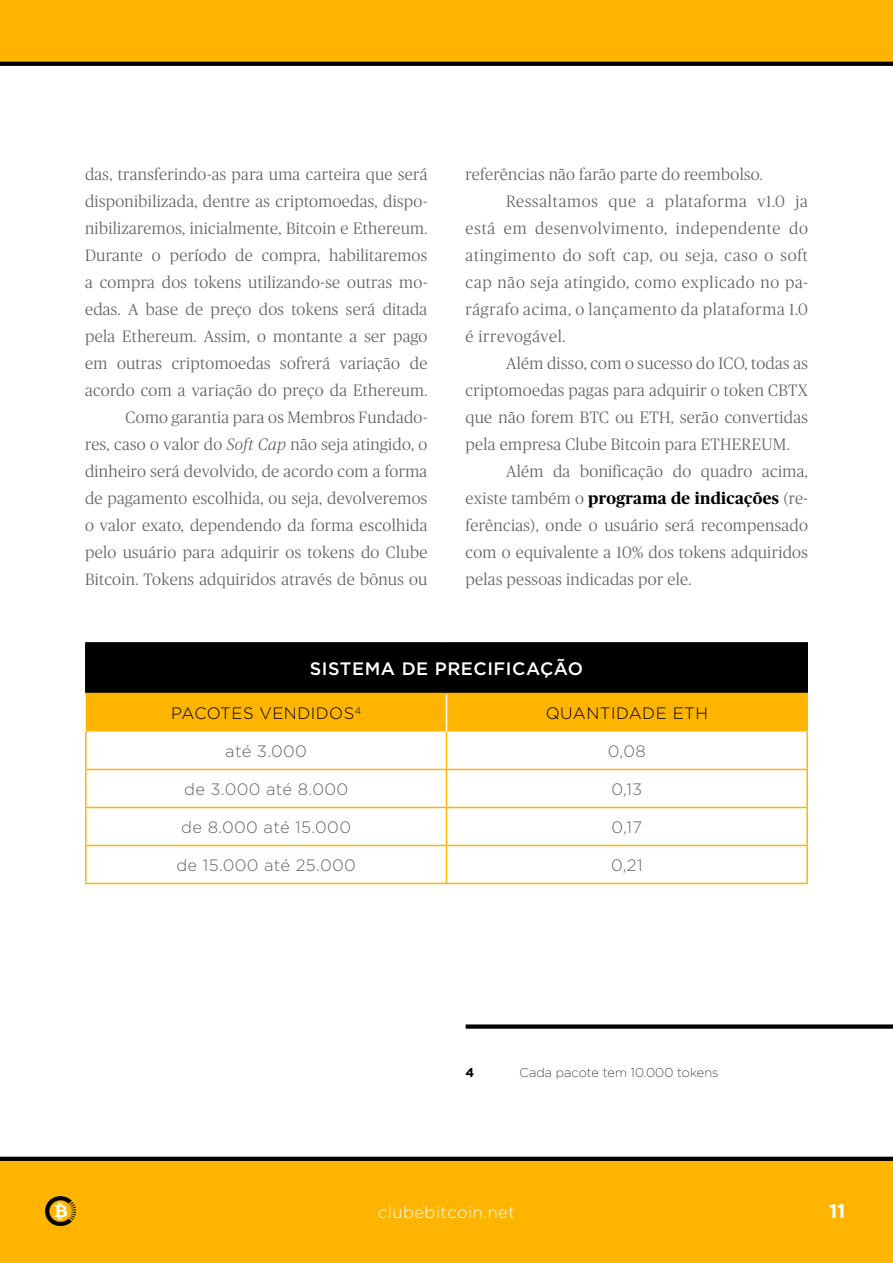
<style>
.page{position:relative;width:893px;height:1263px;background:#fff}
.page>*{position:absolute;margin:0;border:0;box-sizing:border-box;transform-origin:0 0}
.t1{font:700 19.5px "Gotham";color:#fff}
.t2{font:500 18px "Gotham";letter-spacing:.03em;color:#fff}
.t3{font:300 16.5px/27px "Publico";letter-spacing:.02em;color:#636466;text-align:right}
.t4{font:300 16.5px "Publico";letter-spacing:.045em;color:#636466}
.t5{font:300 16.5px "Gotham";letter-spacing:.02em;color:#636466}
.t6{font:700 16.5px "Publico";letter-spacing:.02em;color:#000}
.t7{font:300 16.5px "Gotham";letter-spacing:.03em;color:#000}
.t8{font:300 16.5px "Gotham";letter-spacing:.03em;color:#fff}
.t9{font:300 16.5px "Publico";letter-spacing:.04em;color:#636466}
.t10{font:200 12.75px "Gotham";letter-spacing:.005em;color:#000}
.t11{font:700 12.75px "Gotham";color:#000}
.s1{font-style:italic}
.s2{font-weight:300;color:#636466}
</style>
<div class="page">
<div style="left:0;top:1159px;width:893px;height:104px;background:#ffb400"></div>
<div style="left:0;top:0;width:893px;height:63px;background:#ffb400"></div>
<svg style="left:0;top:62px;width:893px;height:4px;background:#050505"></svg>
<svg style="left:0;top:1157px;width:893px;height:4px;background:#030200"></svg>
<img style="left:45px;top:1196px;width:30px;height:30px">
<div style="left:86px;top:643px;width:721px;height:50px;background:#000"></div>
<div style="left:86px;top:694px;width:720px;height:37px;background:#ffb400"></div>
<hr style="left:85px;top:644px;width:2px;height:49px;background:#000">
<hr style="left:85px;top:731px;width:2px;height:38px;background:#ffb400">
<hr style="left:85px;top:769px;width:361px;height:1px;background:#ffb400">
<hr style="left:85px;top:770px;width:2px;height:37px;background:#ffb400">
<hr style="left:85px;top:807px;width:361px;height:1px;background:#ffb400">
<hr style="left:85px;top:808px;width:2px;height:37px;background:#ffb400">
<hr style="left:85px;top:642px;width:361px;height:2px;background:#000">
<hr style="left:446px;top:642px;width:362px;height:2px;background:#000">
<hr style="left:806px;top:644px;width:2px;height:49px;background:#000">
<hr style="left:85px;top:845px;width:361px;height:1px;background:#ffb400">
<hr style="left:85px;top:846px;width:2px;height:37px;background:#ffb400">
<hr style="left:85px;top:883px;width:361px;height:1px;background:#ffb400">
<hr style="left:446px;top:808px;width:1px;height:37px;background:#ffb400">
<hr style="left:806px;top:808px;width:2px;height:37px;background:#ffb400">
<hr style="left:446px;top:769px;width:362px;height:1px;background:#ffb400">
<hr style="left:446px;top:770px;width:1px;height:37px;background:#ffb400">
<hr style="left:806px;top:770px;width:2px;height:37px;background:#ffb400">
<hr style="left:446px;top:807px;width:362px;height:1px;background:#ffb400">
<hr style="left:446px;top:845px;width:362px;height:1px;background:#ffb400">
<hr style="left:446px;top:846px;width:1px;height:37px;background:#ffb400">
<hr style="left:806px;top:846px;width:2px;height:37px;background:#ffb400">
<hr style="left:446px;top:883px;width:362px;height:1px;background:#ffb400">
<hr style="left:446px;top:731px;width:1px;height:38px;background:#ffb400">
<hr style="left:806px;top:731px;width:2px;height:38px;background:#ffb400">
<hr style="left:85px;top:693px;width:361px;height:1px;background:#ffb400">
<hr style="left:446px;top:693px;width:362px;height:1px;background:#ffb400">
<hr style="left:806px;top:694px;width:2px;height:37px;background:#ffb400">
<hr style="left:446px;top:694px;width:1px;height:37px;background:#fff">
<div style="left:466px;top:1024px;width:427px;height:5px;background:#000"></div>
<p class="t3" style="left:85px;top:161px;width:344px">das, transferindo-as para uma carteira que será disponibilizada, dentre as criptomoedas, dispo&shy;nibilizaremos, inicialmente, Bitcoin e Ethereum.<br>Durante o período de compra, habilitaremos a compra dos tokens utilizando-se outras mo&shy;edas. A base de preço dos tokens será ditada pela Ethereum. Assim, o montante a ser pago em outras criptomoedas sofrerá variação de acordo com a variação do preço da Ethereum.<br>Como garantia para os Membros Fundado-<br>res, caso o valor do <span class="s1">Soft Cap</span> não seja atingido, o dinheiro será devolvido, de acordo com a forma de pagamento escolhida, ou seja, devolveremos o valor exato, dependendo da forma escolhida pelo usuário para adquirir os tokens do Clube Bitcoin. Tokens adquiridos através de bônus ou</p>
<p class="t3" style="left:466px;top:161px;width:299px">referências não farão parte do reembolso.</p>
<p class="t4" style="left:506px;top:193px;width:303px">Ressaltamos que a plataforma v1.0 ja</p>
<p class="t4" style="left:466px;top:220px;width:344px">está em desenvolvimento, independente do</p>
<p class="t4" style="left:466px;top:247px;width:344px">atingimento do soft cap, ou seja, caso o soft</p>
<p class="t4" style="left:466px;top:274px;width:344px">cap não seja atingido, como explicado no pa-</p>
<p class="t4" style="left:466px;top:301px;width:344px">rágrafo acima, o lançamento da plataforma 1.0</p>
<p class="t9" style="left:466px;top:328px;width:101px">é irrevogável.</p>
<p class="t3" style="left:506px;top:350px;width:303px">Além disso, com o sucesso do ICO, todas as</p>
<p class="t3" style="left:466px;top:377px;width:344px">criptomoedas pagas para adquirir o token CBTX</p>
<p class="t3" style="left:466px;top:404px;width:344px">que não forem BTC ou ETH, serão convertidas</p>
<p class="t3" style="left:466px;top:431px;width:325px">pela empresa Clube Bitcoin para ETHEREUM.</p>
<p class="t3" style="left:506px;top:458px;width:303px">Além da bonificação do quadro acima,</p>
<p class="t6" style="left:466px;top:489px;width:344px"><span class="s2">existe também o</span> programa de indicações <span class="s2">(re-</span></p>
<p class="t3" style="left:466px;top:512px;width:344px">ferências), onde o usuário será recompensado</p>
<p class="t3" style="left:466px;top:539px;width:344px">com o equivalente a 10% dos tokens adquiridos</p>
<p class="t3" style="left:466px;top:566px;width:227px">pelas pessoas indicadas por ele.</p>
<p class="t2" style="left:310px;top:657px;width:275px">SISTEMA DE PRECIFICAÇÃO</p>
<p class="t7" style="left:171px;top:703px;width:192px">Pacotes vendidos<sup>4</sup></p>
<p class="t7" style="left:546px;top:703px;width:139px">Quantidade ETH</p>
<p class="t5" style="left:225px;top:741px;width:83px">até 3.000</p>
<p class="t5" style="left:608px;top:741px;width:39px">0,08</p>
<p class="t5" style="left:184px;top:779px;width:166px">de 3.000 até 8.000</p>
<p class="t5" style="left:611px;top:779px;width:32px">0,13</p>
<p class="t5" style="left:181px;top:817px;width:171px">de 8.000 até 15.000</p>
<p class="t5" style="left:612px;top:817px;width:32px">0,17</p>
<p class="t5" style="left:176px;top:855px;width:181px">de 15.000 até 25.000</p>
<p class="t5" style="left:611px;top:855px;width:33px">0,21</p>
<p class="t11" style="left:466px;top:1064px;width:10px">4</p>
<p class="t10" style="left:520px;top:1065px;width:200px">Cada pacote tem 10.000 tokens</p>
<p class="t8" style="left:378px;top:1201px;width:139px">clubebitcoin.net</p>
<p class="t1" style="left:829px;top:1198px;width:18px">11</p>
</div>
